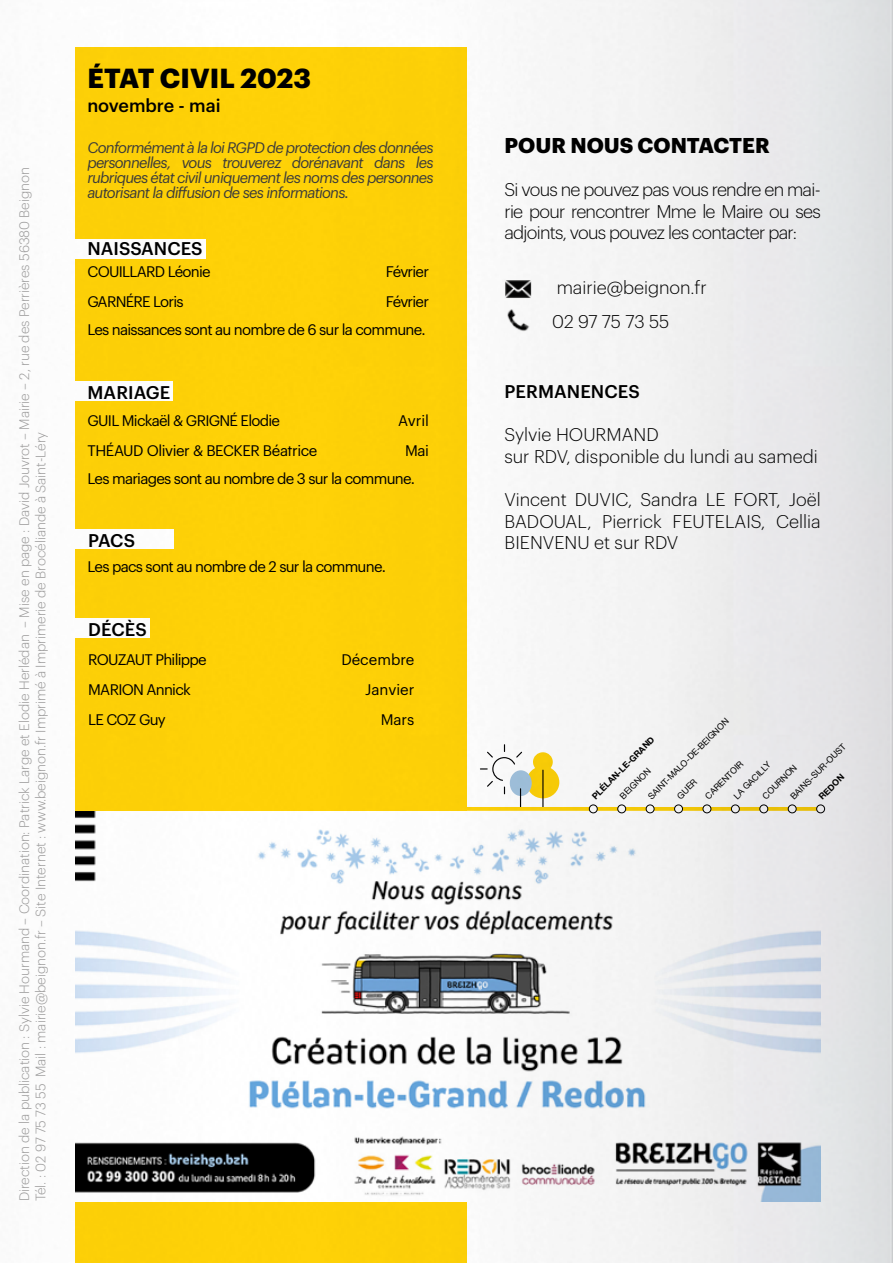
<style>
.page{position:relative;width:893px;height:1263px;background:#fff}
.page>*{position:absolute;margin:0;border:0;box-sizing:border-box;transform-origin:0 0}
.t1{font:700 27px "Graphik";letter-spacing:.005em;color:#000}
.t2{font:700 21px "Graphik";color:#000}
.t3{font:300 18px/21.6px "Graphik";color:#000;text-align:justify}
.t4{font:500 18px "Graphik";color:#000}
.t5{font:15px/30px "Graphik";letter-spacing:-.05em;color:#000}
.t6{font:italic 15px/15px "Graphik";letter-spacing:-.05em;color:#3c3c3b;text-align:justify}
.t7{font:15px/30px "Graphik";color:#000;text-align:right}
.t8{font:15px/30px "Graphik";letter-spacing:-.015em;color:#000;text-align:center}
.t9{font:300 13.5px/16.2px "Graphik";color:#646363}
.t10{font:8.7px "Helvetica Neue";color:#000}
.t11{font:700 8.7px "Helvetica Neue";color:#000}
</style>
<div class="page">
<img style="left:75px;top:0;width:818px;height:1263px">
<p class="t9" style="left:15px;top:1201px;width:1036px;rotate:-90deg">Direction de la publication : Sylvie Hourmand – Coordination: Patrick Large et Elodie Herlédan – Mise en page : David Jouvrot – Mairie – 2, rue des Perrières 56380 Beignon<br>Tél. : 02 97 75 73 55 Mail : mairie@beignon.fr – Site Internet : www.beignon.fr Imprimé à Imprimerie de Brocéliande à Saint-Léry</p>
<h1 class="t1" style="left:88px;top:57px;width:225px">ÉTAT CIVIL 2023</h1>
<p class="t4" style="left:87px;top:91px;width:135px">novembre - mai</p>
<p class="t6" style="left:87px;top:139px;width:348px">Conformément à la loi RGPD de protection des données personnelles, vous trouverez dorénavant dans les rubriques état civil uniquement les noms des personnes autorisant la diffusion de ses informations.</p>
<p class="t4" style="left:87px;top:235px;width:117px">NAISSANCES</p>
<p class="t5" style="left:88px;top:255px;width:125px">COUILLARD Léonie<br>GARNÉRE Loris</p>
<p class="t5" style="left:386px;top:255px;width:45px">Février<br>Février</p>
<p class="t5" style="left:87px;top:314px;width:340px">Les naissances sont au nombre de 6 sur la commune.</p>
<p class="t4" style="left:88px;top:378px;width:84px">MARIAGE</p>
<p class="t5" style="left:88px;top:404px;width:231px">GUIL Mickaël &amp; GRIGNÉ Elodie<br>THÉAUD Olivier &amp; BECKER Béatrice</p>
<p class="t8" style="left:398px;top:404px;width:32px">Avril<br>Mai</p>
<p class="t5" style="left:88px;top:462px;width:329px">Les mariages sont au nombre de 3 sur la commune.</p>
<p class="t4" style="left:88px;top:527px;width:48px">PACS</p>
<p class="t5" style="left:88px;top:550px;width:300px">Les pacs sont au nombre de 2 sur la commune.</p>
<p class="t4" style="left:88px;top:616px;width:60px">DÉCÈS</p>
<p class="t5" style="left:88px;top:644px;width:120px">ROUZAUT Philippe<br>MARION Annick<br>LE COZ Guy</p>
<p class="t7" style="left:341px;top:643px;width:75px">Décembre<br>Janvier<br>Mars</p>
<p class="t2" style="left:504px;top:129px;width:267px">POUR NOUS CONTACTER</p>
<p class="t3" style="left:504px;top:177px;width:318px">Si vous ne pouvez pas vous rendre en mai&shy;rie pour rencontrer Mme le Maire ou ses adjoints, vous pouvez les contacter par:</p>
<p class="t3" style="left:557px;top:275px;width:152px">mairie@beignon.fr</p>
<p class="t3" style="left:552px;top:310px;width:118px">02 97 75 73 55</p>
<p class="t4" style="left:505px;top:378px;width:137px">PERMANENCES</p>
<p class="t3" style="left:504px;top:423px;width:315px">Sylvie HOURMAND<br>sur RDV, disponible du lundi au samedi</p>
<p class="t3" style="left:504px;top:487px;width:318px">Vincent DUVIC, Sandra LE FORT, Joël BADOUAL, Pierrick FEUTELAIS, Cellia BIENVENU et sur RDV</p>
<p class="t10" style="left:645px;top:793px;width:111px;rotate:-45deg">SAINT-MALO-DE-BEIGNON</p>
<p class="t11" style="left:589px;top:793px;width:86px;rotate:-45deg">PLÉLAN-LE-GRAND</p>
<p class="t10" style="left:787px;top:793px;width:76px;rotate:-45deg">BAINS-SUR-OUST</p>
<p class="t10" style="left:702px;top:793px;width:51px;rotate:-45deg">CARENTOIR</p>
<p class="t10" style="left:731px;top:793px;width:50px;rotate:-45deg">LA GACILLY</p>
<p class="t10" style="left:760px;top:793px;width:46px;rotate:-45deg">COURNON</p>
<p class="t10" style="left:617px;top:793px;width:41px;rotate:-45deg">BEIGNON</p>
<p class="t11" style="left:815px;top:793px;width:33px;rotate:-45deg">REDON</p>
<p class="t10" style="left:674px;top:793px;width:26px;rotate:-45deg">GUER</p>
</div>
